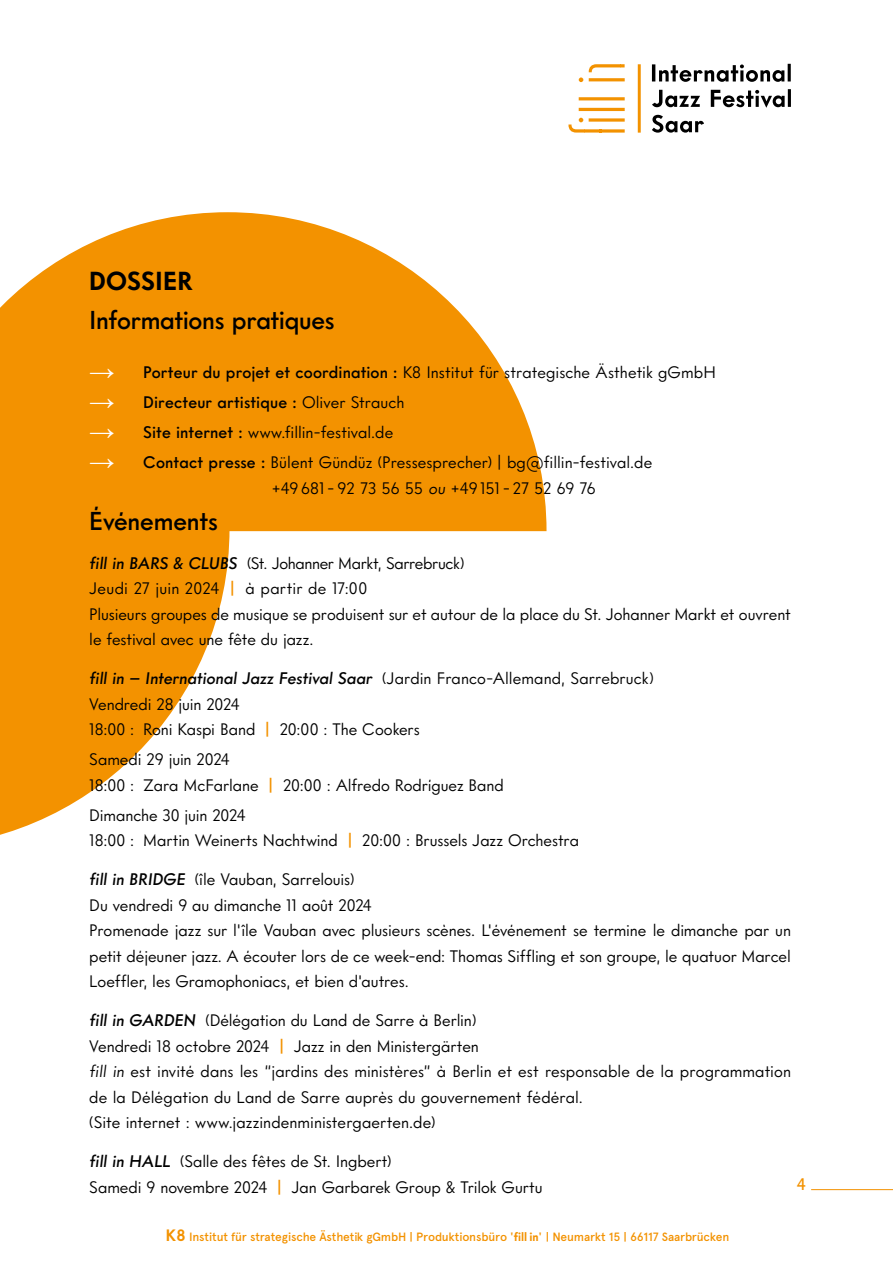
<style>
.page{position:relative;width:893px;height:1263px;background:#fff}
.page>*{position:absolute;margin:0;border:0;box-sizing:border-box;transform-origin:0 0}
.t1{font:500 25.5px "Intervogue";letter-spacing:-.01em;color:#000}
.t2{font:700 25.5px "Intervogue";letter-spacing:.005em;color:#000}
.t3{font:16.5px/25.5px "Intervogue";color:#000}
.t4{font:500 16.5px "Intervogue";letter-spacing:.01em;color:#000}
.t5{font:500 16.5px "Intervogue";color:#f39200}
.t6{font:500 12px "Apercu";letter-spacing:-.01em;color:#f39200}
.s1{font-family:"Arial";font-weight:700;font-size:25.5px;color:#fff}
.s2{font-weight:500}
.s3{font-weight:400}
.s4{font-weight:500;color:#f39200}
.s5{font-weight:700;font-size:16.5px}
.s6{font-family:"Intervogue";font-weight:700}
</style>
<div class="page">
<hr style="left:811px;top:1189px;width:82px;height:1px;background:#f39200">
<hr style="left:579px;top:108px;width:46px;height:3px;background:#f39200">
<hr style="left:579px;top:97px;width:46px;height:3px;background:#f39200">
<svg style="left:568px;top:118px;width:57px;height:15px"></svg>
<svg style="left:589px;top:118px;width:36px;height:4px"></svg>
<svg style="left:589px;top:64px;width:36px;height:8px"></svg>
<svg style="left:579px;top:78px;width:4px;height:4px"></svg>
<hr style="left:589px;top:78px;width:36px;height:3px;background:#f39200">
<svg style="left:652px;top:115px;width:52px;height:18px"></svg>
<svg style="left:652px;top:89px;width:139px;height:19px"></svg>
<svg style="left:652px;top:64px;width:139px;height:18px"></svg>
<hr style="left:638px;top:64px;width:3px;height:69px;background:#f39200">
<svg style="left:0;top:531px;width:230px;height:304px;fill:#f39200"></svg>
<svg style="left:0;top:212px;width:546px;height:319px;fill:#f39200"></svg>
<h1 class="t2" style="left:89px;top:265px;width:105px">DOSSIER</h1>
<h1 class="t1" style="left:89px;top:304px;width:247px">Informations pratiques</h1>
<p class="t3" style="left:89px;top:359px;width:628px"><span class="s1">→</span> <span class="s2">Porteur du projet et coordination :</span> K8 Institut für strategische Ästhetik gGmbH</p>
<p class="t4" style="left:89px;top:392px;width:317px"><span class="s1">→</span> Directeur artistique : <span class="s3">Oliver Strauch</span></p>
<p class="t3" style="left:89px;top:419px;width:305px"><span class="s1">→</span> <span class="s2">Site internet :</span> www.fillin-festival.de</p>
<p class="t3" style="left:272px;top:449px;width:382px;text-indent:-182px"><span class="s1">→</span> <span class="s2">Contact presse :</span> Bülent Gündüz (Pressesprecher) | bg@fillin-festival.de +49 681 - 92 73 56 55 ou +49 151 - 27 52 69 76</p>
<h1 class="t1" style="left:89px;top:505px;width:130px">Événements</h1>
<p class="t3" style="left:89px;top:550px;width:703px"><span class="s2">fill in BARS &amp; CLUBS</span> (St. Johanner Markt, Sarrebruck)<br>Jeudi 27 juin 2024 <span class="s4">|</span> à partir de 17:00<br>Plusieurs groupes de musique se produisent sur et autour de la place du St. Johanner Markt et ouvrent le festival avec une fête du jazz.</p>
<p class="t3" style="left:89px;top:665px;width:566px"><span class="s2">fill in – International Jazz Festival Saar</span> (Jardin Franco-Allemand, Sarrebruck)<br>Vendredi 28 juin 2024<br>18:00 : Roni Kaspi Band <span class="s4">|</span> 20:00 : The Cookers</p>
<p class="t3" style="left:89px;top:746px;width:416px">Samedi 29 juin 2024<br>18:00 : Zara McFarlane <span class="s4">|</span> 20:00 : Alfredo Rodríguez Band</p>
<p class="t3" style="left:89px;top:802px;width:491px">Dimanche 30 juin 2024<br>18:00 : Martin Weinerts Nachtwind <span class="s4">|</span> 20:00 : Brussels Jazz Orchestra</p>
<p class="t3" style="left:89px;top:866px;width:703px"><span class="s2">fill in BRIDGE</span> (île Vauban, Sarrelouis)<br>Du vendredi 9 au dimanche 11 août 2024<br>Promenade jazz sur l'île Vauban avec plusieurs scènes. L'événement se termine le dimanche par un petit déjeuner jazz. A écouter lors de ce week-end: Thomas Siffling et son groupe, le quatuor Marcel Loeffler, les Gramophoniacs, et bien d'autres.</p>
<p class="t3" style="left:89px;top:1007px;width:703px"><span class="s2">fill in GARDEN</span> (Délégation du Land de Sarre à Berlin)<br>Vendredi 18 octobre 2024 <span class="s4">|</span> Jazz in den Ministergärten<br>fill in est invité dans les “jardins des ministères” à Berlin et est responsable de la programmation de la Délégation du Land de Sarre auprès du gouvernement fédéral.<br>(Site internet : www.jazzindenministergaerten.de)</p>
<p class="t3" style="left:89px;top:1148px;width:455px"><span class="s2">fill in HALL</span> (Salle des fêtes de St. Ingbert)<br>Samedi 9 novembre 2024 <span class="s4">|</span> Jan Garbarek Group &amp; Trilok Gurtu</p>
<p class="t5" style="left:797px;top:1174px;width:10px">4</p>
<p class="t6" style="left:166px;top:1230px;width:565px"><span class="s5">K8</span> Institut für strategische Ästhetik gGmbH | Produktionsbüro '<span class="s6">fill in</span>' | Neumarkt 15 | 66117 Saarbrücken</p>
</div>
